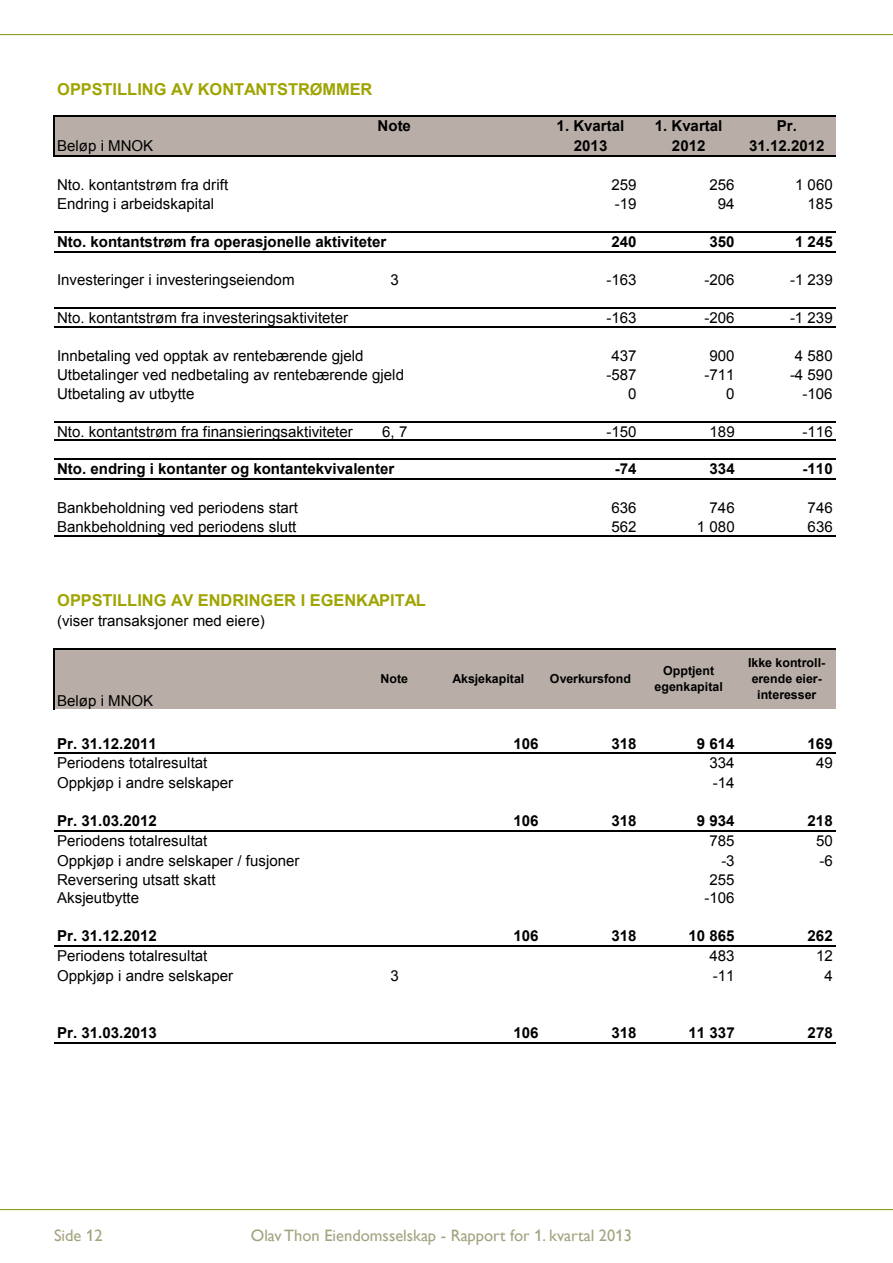
<style>
.page{position:relative;width:893px;height:1263px;background:#fff}
.page>*{position:absolute;margin:0;border:0;box-sizing:border-box;transform-origin:0 0}
.t1{font:16.5px "Gill Alt One";color:#a4a380}
.t2{font:700 16.35px "Arial";color:#9fa400}
.t3{font:15px "Arial";color:#000}
.t4{font:700 15px "Arial";color:#000}
.t5{font:700 12.45px/16px "Arial";color:#000;text-align:center}
</style>
<div class="page">
<hr style="left:0;top:34px;width:893px;height:1px;background:#90a01d">
<hr style="left:0;top:1209px;width:893px;height:1px;background:#90a01d">
<div style="left:54px;top:116px;width:782px;height:40px;background:#b8aea7"></div>
<div style="left:54px;top:649px;width:782px;height:61px;background:#b8aea7"></div>
<hr style="left:54px;top:116px;width:1px;height:41px;background:#000">
<hr style="left:54px;top:648px;width:1px;height:62px;background:#000">
<hr style="left:55px;top:116px;width:781px;height:1px;background:#000">
<hr style="left:55px;top:155px;width:781px;height:2px;background:#000">
<hr style="left:54px;top:231px;width:782px;height:1px;background:#000">
<hr style="left:54px;top:251px;width:782px;height:1px;background:#000">
<hr style="left:54px;top:308px;width:782px;height:1px;background:#000">
<hr style="left:54px;top:326px;width:782px;height:2px;background:#000">
<hr style="left:54px;top:421px;width:782px;height:1px;background:#000">
<hr style="left:54px;top:440px;width:782px;height:1px;background:#000">
<hr style="left:54px;top:459px;width:782px;height:1px;background:#000">
<hr style="left:54px;top:478px;width:782px;height:2px;background:#000">
<hr style="left:54px;top:535px;width:782px;height:1px;background:#000">
<hr style="left:55px;top:648px;width:781px;height:2px;background:#000">
<hr style="left:54px;top:753px;width:782px;height:1px;background:#000">
<hr style="left:54px;top:830px;width:782px;height:1px;background:#000">
<hr style="left:54px;top:945px;width:782px;height:2px;background:#000">
<hr style="left:54px;top:1042px;width:782px;height:1px;background:#000">
<p class="t2" style="left:57px;top:78px;width:317px">OPPSTILLING AV KONTANTSTRØMMER</p>
<p class="t4" style="left:378px;top:115px;width:35px">Note</p>
<p class="t4" style="left:557px;top:115px;width:69px">1. Kvartal</p>
<p class="t4" style="left:655px;top:115px;width:69px">1. Kvartal</p>
<p class="t4" style="left:777px;top:115px;width:22px">Pr.</p>
<p class="t3" style="left:57px;top:136px;width:98px">Beløp i MNOK</p>
<p class="t4" style="left:574px;top:135px;width:35px">2013</p>
<p class="t4" style="left:672px;top:135px;width:35px">2012</p>
<p class="t4" style="left:749px;top:135px;width:77px">31.12.2012</p>
<p class="t3" style="left:57px;top:175px;width:173px">Nto. kontantstrøm fra drift</p>
<p class="t3" style="left:611px;top:175px;width:27px">259</p>
<p class="t3" style="left:709px;top:175px;width:27px">256</p>
<p class="t3" style="left:795px;top:175px;width:39px">1 060</p>
<p class="t3" style="left:57px;top:194px;width:159px">Endring i arbeidskapital</p>
<p class="t3" style="left:615px;top:194px;width:23px">-19</p>
<p class="t3" style="left:718px;top:194px;width:18px">94</p>
<p class="t3" style="left:808px;top:194px;width:27px">185</p>
<p class="t4" style="left:57px;top:231px;width:331px">Nto. kontantstrøm fra operasjonelle aktiviteter</p>
<p class="t4" style="left:611px;top:231px;width:27px">240</p>
<p class="t4" style="left:709px;top:231px;width:27px">350</p>
<p class="t4" style="left:795px;top:231px;width:39px">1 245</p>
<p class="t3" style="left:57px;top:270px;width:239px">Investeringer i investeringseiendom</p>
<p class="t3" style="left:391px;top:270px;width:10px">3</p>
<p class="t3" style="left:606px;top:270px;width:32px">-163</p>
<p class="t3" style="left:705px;top:270px;width:32px">-206</p>
<p class="t3" style="left:790px;top:270px;width:44px">-1 239</p>
<p class="t3" style="left:57px;top:308px;width:293px">Nto. kontantstrøm fra investeringsaktiviteter</p>
<p class="t3" style="left:606px;top:308px;width:32px">-163</p>
<p class="t3" style="left:704px;top:308px;width:32px">-206</p>
<p class="t3" style="left:790px;top:308px;width:44px">-1 239</p>
<p class="t3" style="left:57px;top:346px;width:308px">Innbetaling ved opptak av rentebærende gjeld</p>
<p class="t3" style="left:611px;top:346px;width:27px">437</p>
<p class="t3" style="left:709px;top:346px;width:27px">900</p>
<p class="t3" style="left:795px;top:346px;width:39px">4 580</p>
<p class="t3" style="left:57px;top:365px;width:349px">Utbetalinger ved nedbetaling av rentebærende gjeld</p>
<p class="t3" style="left:606px;top:365px;width:32px">-587</p>
<p class="t3" style="left:704px;top:365px;width:32px">-711</p>
<p class="t3" style="left:790px;top:365px;width:44px">-4 590</p>
<p class="t3" style="left:57px;top:384px;width:139px">Utbetaling av utbytte</p>
<p class="t3" style="left:628px;top:384px;width:10px">0</p>
<p class="t3" style="left:726px;top:384px;width:10px">0</p>
<p class="t3" style="left:803px;top:384px;width:32px">-106</p>
<p class="t3" style="left:57px;top:421px;width:297px">Nto. kontantstrøm fra finansieringsaktiviteter</p>
<p class="t3" style="left:382px;top:421px;width:27px">6, 7</p>
<p class="t3" style="left:606px;top:421px;width:32px">-150</p>
<p class="t3" style="left:709px;top:421px;width:27px">189</p>
<p class="t3" style="left:803px;top:421px;width:32px">-116</p>
<p class="t4" style="left:57px;top:459px;width:339px">Nto. endring i kontanter og kontantekvivalenter</p>
<p class="t4" style="left:615px;top:459px;width:23px">-74</p>
<p class="t4" style="left:709px;top:459px;width:27px">334</p>
<p class="t4" style="left:803px;top:459px;width:32px">-110</p>
<p class="t3" style="left:57px;top:498px;width:243px">Bankbeholdning ved periodens start</p>
<p class="t3" style="left:611px;top:498px;width:27px">636</p>
<p class="t3" style="left:709px;top:498px;width:27px">746</p>
<p class="t3" style="left:808px;top:498px;width:27px">746</p>
<p class="t3" style="left:57px;top:517px;width:241px">Bankbeholdning ved periodens slutt</p>
<p class="t3" style="left:611px;top:517px;width:27px">562</p>
<p class="t3" style="left:697px;top:517px;width:39px">1 080</p>
<p class="t3" style="left:808px;top:517px;width:27px">636</p>
<p class="t2" style="left:57px;top:590px;width:370px">OPPSTILLING AV ENDRINGER I EGENKAPITAL</p>
<p class="t3" style="left:57px;top:611px;width:209px">(viser transaksjoner med eiere)</p>
<p class="t5" style="left:380px;top:671px;width:29px">Note</p>
<p class="t5" style="left:453px;top:671px;width:73px">Aksjekapital</p>
<p class="t5" style="left:550px;top:671px;width:83px">Overkursfond</p>
<p class="t5" style="left:655px;top:663px;width:70px">Opptjent egenkapital</p>
<p class="t5" style="left:748px;top:655px;width:79px">Ikke kontroll&shy;erende eier&shy;interesser</p>
<p class="t3" style="left:57px;top:691px;width:98px">Beløp i MNOK</p>
<p class="t4" style="left:57px;top:733px;width:101px">Pr. 31.12.2011</p>
<p class="t4" style="left:513px;top:733px;width:27px">106</p>
<p class="t4" style="left:611px;top:733px;width:27px">318</p>
<p class="t4" style="left:697px;top:733px;width:39px">9 614</p>
<p class="t4" style="left:808px;top:733px;width:27px">169</p>
<p class="t3" style="left:57px;top:753px;width:152px">Periodens totalresultat</p>
<p class="t3" style="left:709px;top:753px;width:27px">334</p>
<p class="t3" style="left:816px;top:753px;width:18px">49</p>
<p class="t3" style="left:57px;top:773px;width:178px">Oppkjøp i andre selskaper</p>
<p class="t3" style="left:713px;top:773px;width:23px">-14</p>
<p class="t4" style="left:57px;top:811px;width:101px">Pr. 31.03.2012</p>
<p class="t4" style="left:513px;top:811px;width:27px">106</p>
<p class="t4" style="left:611px;top:811px;width:27px">318</p>
<p class="t4" style="left:697px;top:811px;width:39px">9 934</p>
<p class="t4" style="left:808px;top:811px;width:27px">218</p>
<p class="t3" style="left:57px;top:831px;width:152px">Periodens totalresultat</p>
<p class="t3" style="left:709px;top:831px;width:27px">785</p>
<p class="t3" style="left:816px;top:831px;width:18px">50</p>
<p class="t3" style="left:57px;top:850px;width:244px">Oppkjøp i andre selskaper / fusjoner</p>
<p class="t3" style="left:721px;top:850px;width:15px">-3</p>
<p class="t3" style="left:819px;top:850px;width:15px">-6</p>
<p class="t3" style="left:57px;top:869px;width:160px">Reversering utsatt skatt</p>
<p class="t3" style="left:709px;top:869px;width:27px">255</p>
<p class="t3" style="left:57px;top:888px;width:84px">Aksjeutbytte</p>
<p class="t3" style="left:705px;top:888px;width:32px">-106</p>
<p class="t4" style="left:57px;top:926px;width:101px">Pr. 31.12.2012</p>
<p class="t4" style="left:513px;top:926px;width:27px">106</p>
<p class="t4" style="left:611px;top:926px;width:27px">318</p>
<p class="t4" style="left:688px;top:926px;width:48px">10 865</p>
<p class="t4" style="left:808px;top:926px;width:27px">262</p>
<p class="t3" style="left:57px;top:946px;width:152px">Periodens totalresultat</p>
<p class="t3" style="left:709px;top:946px;width:27px">483</p>
<p class="t3" style="left:816px;top:946px;width:18px">12</p>
<p class="t3" style="left:57px;top:966px;width:178px">Oppkjøp i andre selskaper</p>
<p class="t3" style="left:391px;top:966px;width:10px">3</p>
<p class="t3" style="left:713px;top:966px;width:23px">-11</p>
<p class="t3" style="left:824px;top:966px;width:10px">4</p>
<p class="t4" style="left:57px;top:1022px;width:101px">Pr. 31.03.2013</p>
<p class="t4" style="left:513px;top:1022px;width:27px">106</p>
<p class="t4" style="left:611px;top:1022px;width:27px">318</p>
<p class="t4" style="left:688px;top:1022px;width:48px">11 337</p>
<p class="t4" style="left:808px;top:1022px;width:27px">278</p>
<p class="t1" style="left:54px;top:1225px;width:50px">Side 12</p>
<p class="t1" style="left:251px;top:1225px;width:383px">Olav Thon Eiendomsselskap - Rapport for 1. kvartal 2013</p>
</div>
